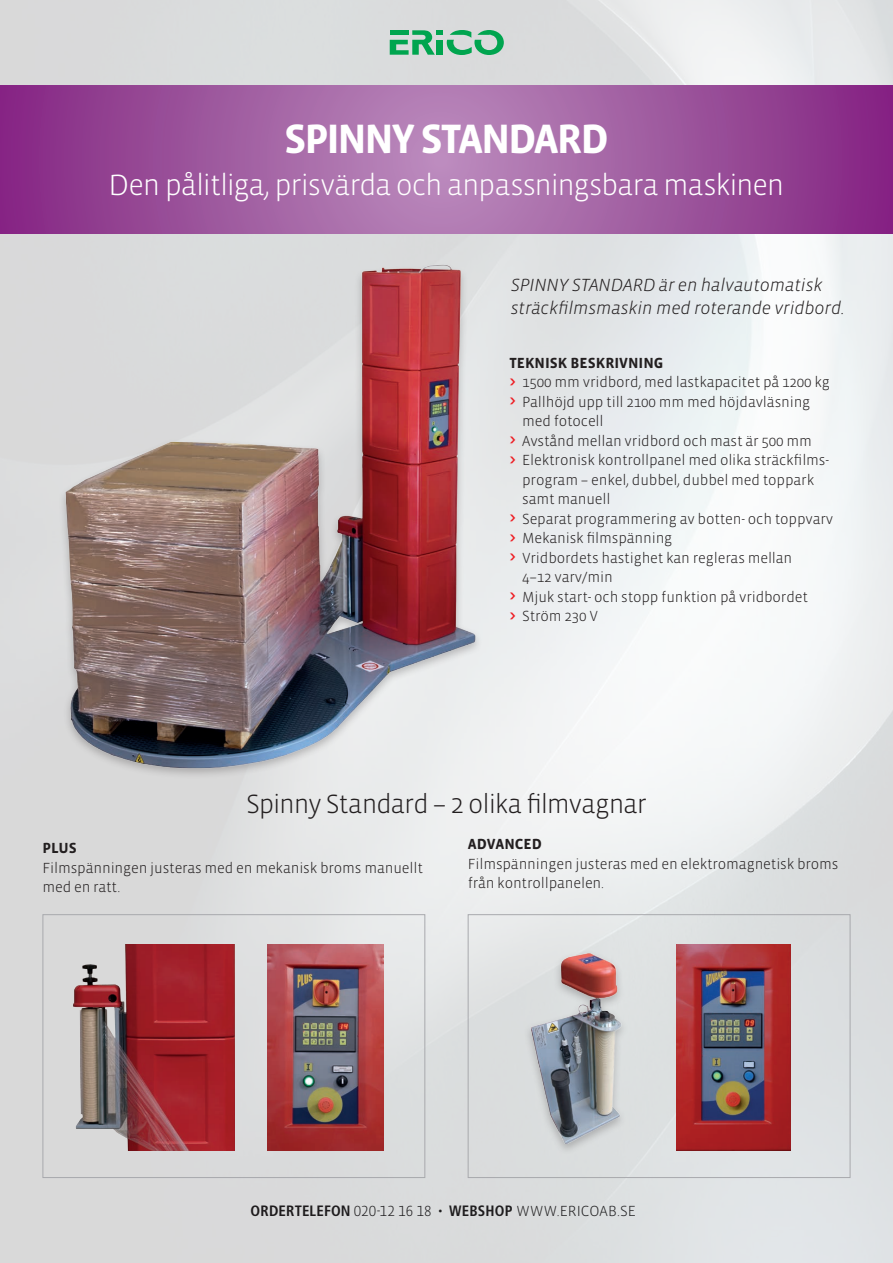
<style>
.page{position:relative;width:893px;height:1263px;background:#fff}
.page>*{position:absolute;margin:0;border:0;box-sizing:border-box;transform-origin:0 0}
.t1{font:700 42px "Vista Sans OT";letter-spacing:-.055em;color:#fff}
.t2{font:300 30px "Vista Sans OT";letter-spacing:-.035em;color:#fff}
.t3{font:300 27px "Vista Sans OT";letter-spacing:-.04em;color:#231f20}
.t4{font:italic 300 18px/22.5px "Vista Sans OT";letter-spacing:-.01em;color:#231f20}
.t5{font:300 15px/19.5px "Vista Sans OT";letter-spacing:-.01em;color:#231f20}
.t6{font:300 15px "Vista Sans OT";letter-spacing:.01em;color:#231f20}
.t7{font:700 15px "Vista Sans OT";color:#231f20}
.s1{font-weight:700;color:#ee1d23}
.s2{font-family:"Frutiger";font-weight:700;font-stretch:condensed}
</style>
<div class="page">
<img style="left:0;top:0;width:893px;height:1263px">
<img style="left:43px;top:249px;width:454px;height:536px">
<svg style="left:0;top:85px;width:893px;height:149px;background:#9e579e"></svg>
<div style="left:43px;top:914px;width:382px;height:264px;border:1px solid #a8a9ad"></div>
<div style="left:468px;top:914px;width:382px;height:264px;border:1px solid #a8a9ad"></div>
<img style="left:676px;top:944px;width:115px;height:207px">
<img style="left:268px;top:944px;width:115px;height:206px">
<img style="left:69px;top:944px;width:166px;height:206px">
<div style="left:523px;top:949px;width:106px;height:207px;background:#231f20;opacity:.26"></div>
<img style="left:521px;top:947px;width:118px;height:196px">
<svg style="left:390px;top:30px;width:114px;height:25px;background:#70c097"></svg>
<h1 class="t1" style="left:284px;top:117px;width:326px">SPINNY STANDARD</h1>
<h2 class="t2" style="left:109px;top:169px;width:677px">Den pålitliga, prisvärda och anpassningsbara maskinen</h2>
<p class="t4" style="left:511px;top:274px;width:335px">SPINNY STANDARD är en halvautomatisk sträckfilmsmaskin med roterande vridbord.</p>
<p class="t7" style="left:509px;top:355px;width:155px">TEKNISK BESKRIVNING</p>
<p class="t5" style="left:509px;top:373px;width:322px"><span class="s1">&gt;</span> 1500 mm vridbord, med lastkapacitet på 1200 kg</p>
<p class="t5" style="left:509px;top:392px;width:302px"><span class="s1">&gt;</span> Pallhöjd upp till 2100 mm med höjdavläsning</p>
<p class="t5" style="left:522px;top:412px;width:83px">med fotocell</p>
<p class="t5" style="left:509px;top:431px;width:304px"><span class="s1">&gt;</span> Avstånd mellan vridbord och mast är 500 mm</p>
<p class="t5" style="left:509px;top:451px;width:321px"><span class="s1">&gt;</span> Elektronisk kontrollpanel med olika sträckfilms-</p>
<p class="t5" style="left:522px;top:470px;width:294px">program – enkel, dubbel, dubbel med toppark</p>
<p class="t5" style="left:522px;top:490px;width:90px">samt manuell</p>
<p class="t5" style="left:509px;top:509px;width:325px"><span class="s1">&gt;</span> Separat programmering av botten- och toppvarv</p>
<p class="t5" style="left:509px;top:529px;width:165px"><span class="s1">&gt;</span> Mekanisk filmspänning</p>
<p class="t5" style="left:509px;top:548px;width:284px"><span class="s1">&gt;</span> Vridbordets hastighet kan regleras mellan</p>
<p class="t5" style="left:522px;top:568px;width:92px">4–12 varv/min</p>
<p class="t5" style="left:509px;top:587px;width:300px"><span class="s1">&gt;</span> Mjuk start- och stopp funktion på vridbordet</p>
<p class="t5" style="left:509px;top:607px;width:90px"><span class="s1">&gt;</span> Ström 230 V</p>
<h3 class="t3" style="left:246px;top:789px;width:402px">Spinny Standard – 2 olika filmvagnar</h3>
<p class="t7" style="left:43px;top:840px;width:36px">PLUS</p>
<p class="t5" style="left:43px;top:858px;width:382px">Filmspänningen justeras med en mekanisk broms manuellt med en ratt.</p>
<p class="t7" style="left:468px;top:836px;width:76px">ADVANCED</p>
<p class="t5" style="left:468px;top:854px;width:372px">Filmspänningen justeras med en elektromagnetisk broms från kontrollpanelen.</p>
<p class="t6" style="left:251px;top:1203px;width:387px"><span class="s2">ORDERTELEFON</span> 020-12 16 18 • <span class="s2">WEBSHOP</span> WWW.ERICOAB.SE</p>
</div>
